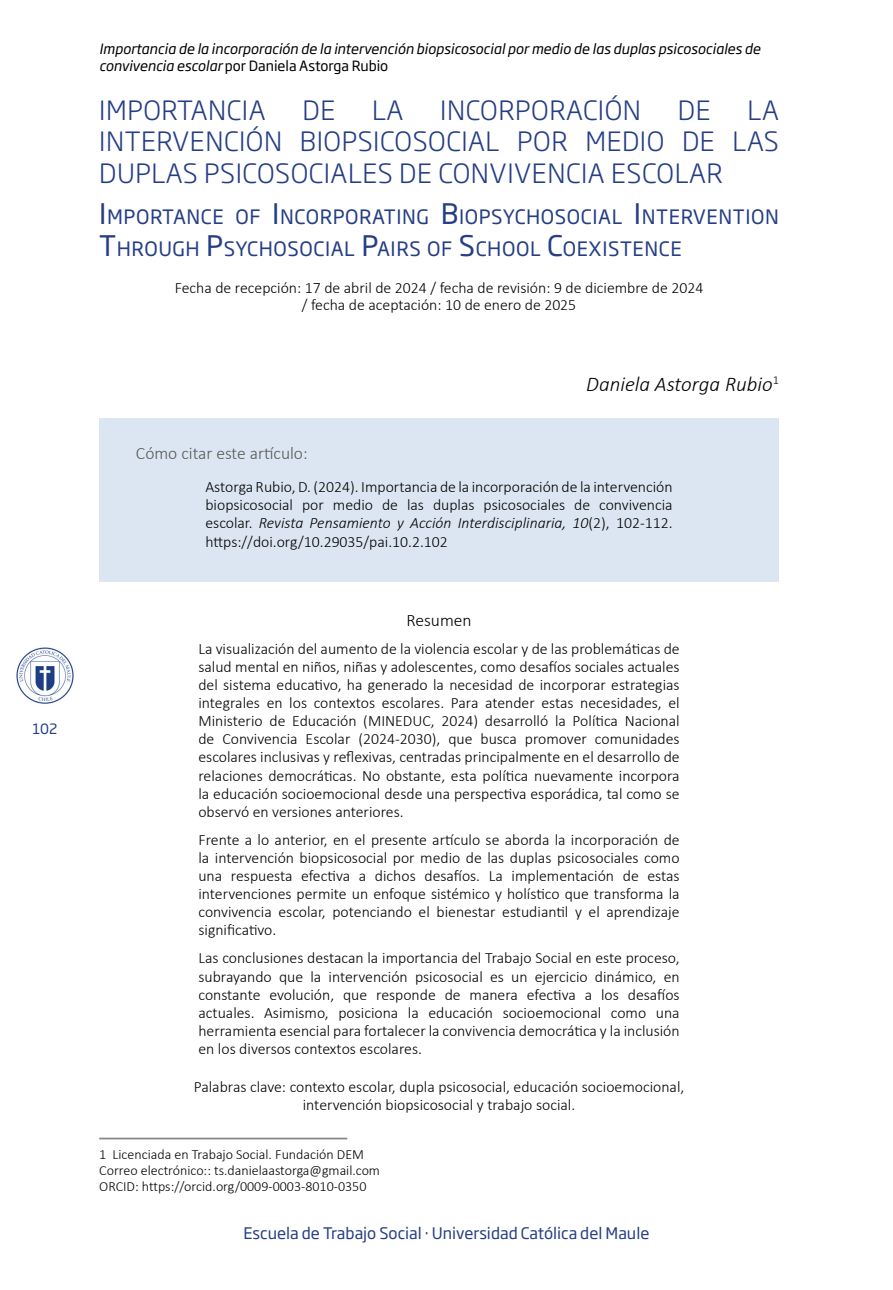
<style>
.page{position:relative;width:893px;height:1290px;background:#fff}
.page>*{position:absolute;margin:0;border:0;box-sizing:border-box;transform-origin:0 0}
.t1{font:300 26.25px/31.5px "Soho Gothic Pro";letter-spacing:.02em;color:#253e85;text-align:justify}
.t2{font:italic 300 21px "Calibri";color:#000}
.t3{font:19.6px/31.5px "Soho Gothic Pro";letter-spacing:.03em;color:#253e85}
.t4{font:300 17.5px "Calibri";color:#575756}
.t5{font:300 17.5px "Calibri";color:#000}
.t6{font:300 15.75px/18px "Calibri";color:#000;text-align:justify}
.t7{font:15.75px "Soho Gothic Pro";color:#253e85}
.t8{font:italic 14px/16.8px "Soho Gothic Pro";color:#000}
.t9{font:300 14px/15.8px "Calibri";color:#000}
.t10{font:14px "Soho Gothic Pro";color:#253e85}
.s1{font-style:normal}
.s2{font-size:28px}
.s3{font-style:italic}
</style>
<div class="page">
<img style="left:16px;top:647px;width:58px;height:57px">
<div style="left:99px;top:418px;width:680px;height:164px;background:#dce6f2"></div>
<hr style="left:99px;top:1137px;width:248px;height:2px;background:#878787">
<p class="t10" style="left:32px;top:717px;width:27px">102</p>
<p class="t8" style="left:99px;top:40px;width:663px">Importancia de la incorporación de la intervención biopsicosocial por medio de las duplas psicosociales de convivencia escolar <span class="s1">por Daniela Astorga Rubio</span></p>
<h1 class="t1" style="left:99px;top:93px;width:168px">IMPORTANCIA</h1>
<h1 class="t1" style="left:302px;top:93px;width:34px">DE</h1>
<h1 class="t1" style="left:372px;top:93px;width:33px">LA</h1>
<h1 class="t1" style="left:440px;top:93px;width:202px">INCORPORACIÓN</h1>
<h1 class="t1" style="left:678px;top:93px;width:34px">DE</h1>
<h1 class="t1" style="left:99px;top:93px;width:681px;text-indent:648px">LA INTERVENCIÓN BIOPSICOSOCIAL POR MEDIO DE LAS DUPLAS PSICOSOCIALES DE CONVIVENCIA ESCOLAR</h1>
<p class="t3" style="left:99px;top:200px;width:681px"><span class="s2">I</span>MPORTANCE OF <span class="s2">I</span>NCORPORATI NG <span class="s2">B</span>IOPSYCHOSOCIAL <span class="s2">I</span>NTERVENTION<br><span class="s2">T</span>HROUGH <span class="s2">P</span>SYCHOSOCIAL <span class="s2">P</span>AI RS OF <span class="s2">S</span>CHOOL <span class="s2">C</span>OEXISTENCE</p>
<p class="t6" style="left:175px;top:279px;width:530px;line-height:17.3px;text-align:center">Fecha de recepción: 17 de abril de 2024 / fecha de revisión: 9 de diciembre de 2024 / fecha de aceptación: 10 de enero de 2025</p>
<h2 class="t2" style="left:586px;top:371px;width:194px">Daniela Astorga Rubio<sup>1</sup></h2>
<p class="t4" style="left:136px;top:442px;width:173px">Cómo citar este artículo:</p>
<p class="t6" style="left:205px;top:478px;width:469px">Astorga Rubio, D. (2024). Importancia de la incorporación de la intervención biopsicosocial por medio de las duplas psicosociales de convivencia escolar. <span class="s3">Revista Pensamiento y Acción Interdisciplinaria, 10</span>(2), 102-112. https://doi.org/10.29035/pai.10.2.102</p>
<p class="t5" style="left:406px;top:609px;width:67px">Resumen</p>
<p class="t6" style="left:198px;top:639px;width:483px">La visualización del aumento de la violencia escolar y de las problemáticas de salud mental en niños, niñas y adolescentes, como desafíos sociales actuales del sistema educativo, ha generado la necesidad de incorporar estrategias integrales en los contextos escolares. Para atender estas necesidades, el Ministerio de Educación (MINEDUC, 2024) desarrolló la Política Nacional de Convivencia Escolar (2024-2030), que busca promover comunidades escolares inclusivas y reflexivas, centradas principalmente en el desarrollo de relaciones democráticas. No obstante, esta política nuevamente incorpora la educación socioemocional desde una perspectiva esporádica, tal como se observó en versiones anteriores.</p>
<p class="t6" style="left:198px;top:830px;width:483px">Frente a lo anterior, en el presente artículo se aborda la incorporación de la intervención biopsicosocial por medio de las duplas psicosociales como una respuesta efectiva a dichos desafíos. La implementación de estas intervenciones permite un enfoque sistémico y holístico que transforma la convivencia escolar, potenciando el bienestar estudiantil y el aprendizaje significativo.</p>
<p class="t6" style="left:198px;top:949px;width:483px">Las conclusiones destacan la importancia del Trabajo Social en este proceso, subrayando que la intervención psicosocial es un ejercicio dinámico, en constante evolución, que responde de manera efectiva a los desafíos actuales. Asimismo, posiciona la educación socioemocional como una herramienta esencial para fortalecer la convivencia democrática y la inclusión en los diversos contextos escolares.</p>
<p class="t6" style="left:194px;top:1077px;width:492px;text-align:center">Palabras clave: contexto escolar, dupla psicosocial, educación socioemocional, intervención biopsicosocial y trabajo social.</p>
<p class="t9" style="left:99px;top:1146px;width:282px">1 Licenciada en Trabajo Social. Fundación DEM<br>Correo electrónico:: ts.danielaastorga@gmail.com<br>ORCID: https://orcid.org/0009-0003-8010-0350</p>
<p class="t7" style="left:244px;top:1221px;width:407px">Escuela de Trabajo Social · Universidad Católica del Maule</p>
</div>
